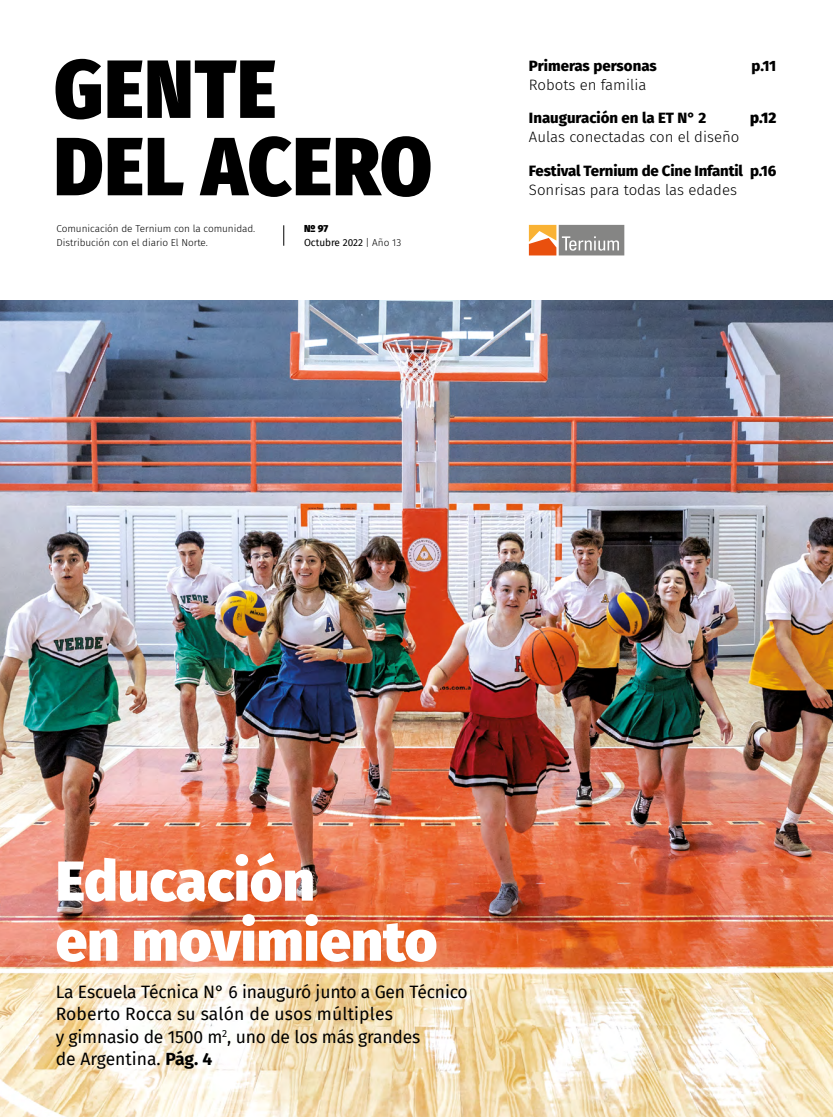
<style>
.page{position:relative;width:833px;height:1117px;background:#fff}
.page>*{position:absolute;margin:0;border:0;box-sizing:border-box;transform-origin:0 0}
.t1{font:900 56.25px/60px "Fira Sans";color:#fff}
.t2{font:17.5px/22.5px "Fira Sans";letter-spacing:-.01em;color:#000}
.t3{font:800 15px "Fira Sans";letter-spacing:-.01em;color:#000}
.t4{font:300 15px "Fira Sans";color:#000}
.t5{font:900 15px "Fira Sans";color:#000}
.t6{font:300 10px/13.8px "Fira Sans";letter-spacing:-.005em;color:#000}
.t7{font:10px "Fira Sans";color:#000}
.t8{font:900 10px "Fira Sans";color:#000}
.s1{font-weight:300}
.s2{font-weight:700}
</style>
<div class="page">
<img style="left:0;top:300px;width:833px;height:816px">
<svg style="left:57px;top:136px;width:373px;height:61px"></svg>
<svg style="left:55px;top:59px;width:220px;height:60px"></svg>
<svg style="left:283px;top:225px;width:1px;height:21px"></svg>
<svg style="left:529px;top:225px;width:95px;height:30px;background:#b1967f"></svg>
<p class="t6" style="left:57px;top:221px;width:200px">Comunicación de Ternium con la comunidad.<br>Distribución con el diario El Norte.</p>
<p class="t8" style="left:304px;top:219px;width:26px">Nº 97</p>
<p class="t7" style="left:304px;top:234px;width:99px">Octubre 2022 <span class="s1">| Año 13</span></p>
<p class="t3" style="left:529px;top:52px;width:129px">Primeras personas</p>
<p class="t3" style="left:751px;top:52px;width:26px">p.11</p>
<p class="t4" style="left:529px;top:74px;width:119px">Robots en familia</p>
<p class="t3" style="left:529px;top:105px;width:179px">Inauguración en la ET N° 2</p>
<p class="t5" style="left:750px;top:104px;width:28px">p.12</p>
<p class="t3" style="left:529px;top:158px;width:249px">Festival Ternium de Cine Infantil p.16</p>
<p class="t4" style="left:529px;top:126px;width:212px">Aulas conectadas con el diseño</p>
<p class="t4" style="left:529px;top:179px;width:209px">Sonrisas para todas las edades</p>
<h1 class="t1" style="left:56px;top:845px;width:383px">Educación<br>en movimiento</h1>
<p class="t2" style="left:56px;top:979px;width:413px">La Escuela Técnica N° 6 inauguró junto a Gen Técnico Roberto Rocca su salón de usos múltiples<br>y gimnasio de 1500 m<sup>2</sup>, uno de los más grandes<br>de Argentina. <span class="s2">Pág. 4</span></p>
</div>
